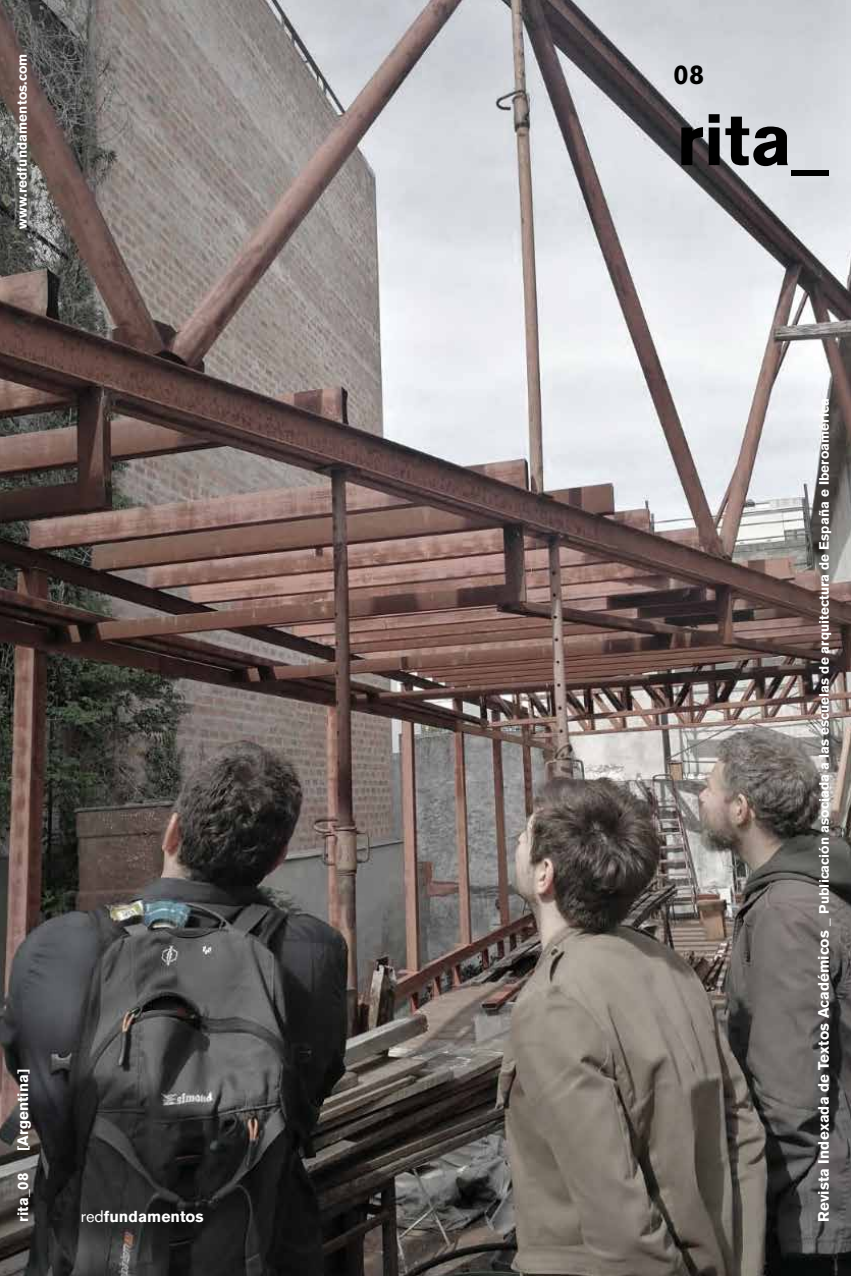
<style>
.page{position:relative;width:851px;height:1276px;background:#fff}
.page>*{position:absolute;margin:0;border:0;box-sizing:border-box;transform-origin:0 0}
.t1{font:700 72px "Akzidenz Grotesk BE";color:#000}
.t2{font:700 27px "Akzidenz Grotesk BE";color:#000}
.t3{font:700 15.75px "Akzidenz Grotesk BE";color:#fff}
.t4{font:700 15px "Akzidenz Grotesk BE";letter-spacing:.01em;color:#fff}
.t5{font:700 13.5px "Akzidenz Grotesk BE";letter-spacing:.01em;color:#fff}
.s1{font-weight:400;font-size:16.5px}
.s2{font-size:108px}
.s3{font-size:15px}
</style>
<div class="page">
<img style="left:0;top:0;width:850px;height:1276px">
<p class="t5" style="left:14px;top:228px;width:176px;rotate:-90deg">www.redfundamentos.com</p>
<p class="t4" style="left:14px;top:1151px;width:84px;rotate:-90deg">[Argentina]</p>
<p class="t4" style="left:14px;top:1222px;width:51px;rotate:-90deg">rita_08</p>
<p class="t3" style="left:81px;top:1207px;width:124px"><span class="s1">red</span>fundamentos</p>
<h2 class="t2" style="left:673px;top:59px;width:32px">08</h2>
<h1 class="t1" style="left:676px;top:98px;width:153px">rita<span class="s2">_</span></h1>
<p class="t5" style="left:816px;top:1222px;width:825px;rotate:-90deg"><span class="s3">Revista Indexada de Textos Académicos _</span> Publicación asociada a las escuelas de arquitectura de España e Iberoamérica</p>
</div>
